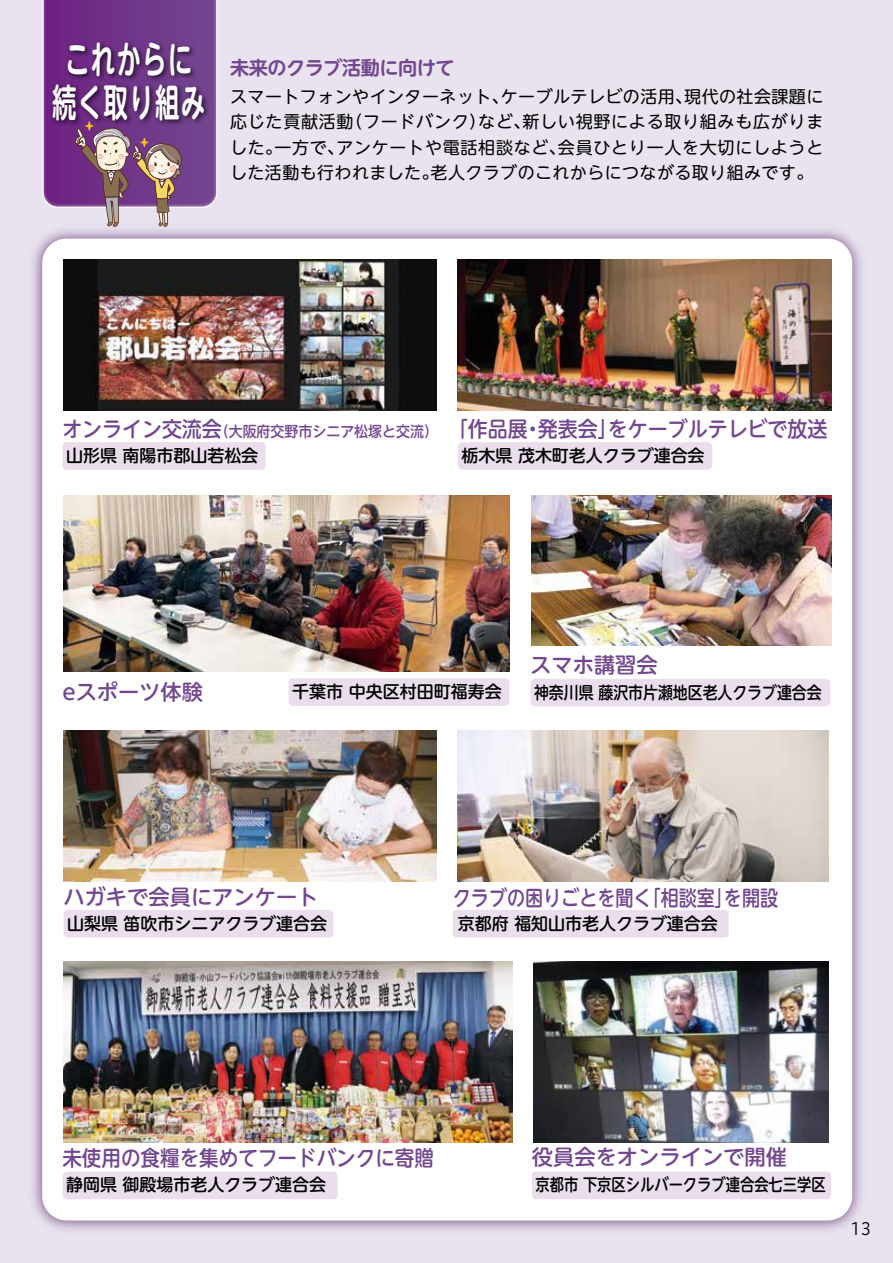
<style>
.page{position:relative;width:893px;height:1263px;background:#e9e3ef}
.page>*{position:absolute;margin:0;border:0;box-sizing:border-box;transform-origin:0 0}
.t1{font:700 38.25px/42.5px "UD Shin M Go Pr 6 N De";letter-spacing:.05em;color:#fff;text-align:center;scale:.64 1}
.t2{font:500 21.3px "UD Shin M Go Pr 6 N";color:#72478f}
.t3{font:500 21.3px "UD Shin M Go Pr 6 N";color:#72478f;scale:.94 1}
.t4{font:500 21.3px "UD Shin M Go Pr 6 N";color:#72478f;scale:.92 1}
.t5{font:500 21.3px "UD Shin M Go Pr 6 N";color:#72478f;scale:.85 1}
.t6{font:700 19.2px "UD Shin M Go Pr 6 N De";letter-spacing:-.025em;color:#72478f}
.t7{font:16.95px/25.5px "UD Shin M Go Pr 6 N";letter-spacing:.025em;color:#000;text-align:justify}
.t8{font:500 16.95px "UD Shin M Go Pr 6 N";letter-spacing:-.005em;color:#000}
.t9{font:500 16.95px "UD Shin M Go Pr 6 N";letter-spacing:-.005em;color:#000;scale:.84 1}
.t10{font:500 16.95px "UD Shin M Go Pr 6 N";letter-spacing:-.005em;color:#000;scale:.88 1}
.t11{font:16.95px "Hiragino UD Sans R Std W3";color:#000}
.t12{font:500 14.85px "UD Shin M Go Pr 6 N";letter-spacing:-.005em;color:#72478f;scale:.94 1}
.s1{font-size:21.3px}
</style>
<div class="page">
<img style="left:32px;top:229px;width:830px;height:1002px">
<div style="left:42px;top:239px;width:810px;height:981px;background:#fff;border-radius:24px"></div>
<svg style="left:43px;top:0;width:174px;height:227px;background:#7c4d89"></svg>
<div style="left:63px;top:442px;width:203px;height:28px;background:#eadeed;border-radius:4px"></div>
<div style="left:63px;top:1171px;width:275px;height:28px;background:#eadeed;border-radius:5px"></div>
<div style="left:530px;top:679px;width:300px;height:27px;background:#eadeed;border-radius:5px"></div>
<div style="left:458px;top:442px;width:254px;height:28px;background:#eadeed;border-radius:4px"></div>
<div style="left:64px;top:910px;width:269px;height:27px;background:#eadeed;border-radius:4px"></div>
<div style="left:532px;top:1171px;width:299px;height:28px;background:#eadeed;border-radius:4px"></div>
<div style="left:289px;top:678px;width:220px;height:28px;background:#eadeed;border-radius:4px"></div>
<div style="left:453px;top:910px;width:276px;height:27px;background:#eadeed;border-radius:4px"></div>
<img style="left:63px;top:260px;width:374px;height:150px">
<img style="left:458px;top:260px;width:373px;height:150px">
<img style="left:63px;top:495px;width:446px;height:177px">
<img style="left:532px;top:495px;width:299px;height:151px">
<img style="left:64px;top:731px;width:373px;height:150px">
<img style="left:458px;top:731px;width:370px;height:150px">
<img style="left:63px;top:961px;width:449px;height:182px">
<img style="left:533px;top:961px;width:295px;height:182px">
<h1 class="t1" style="left:52px;top:36px;width:241px">これからに続く取り組み</h1>
<p class="t6" style="left:230px;top:51px;width:226px">未来のクラブ活動に向けて</p>
<p class="t7" style="left:230px;top:83px;width:595px">スマートフォンやインターネット、ケーブルテレビの活用、現代の社会課題に応じた貢献活動（フードバンク）など、新しい視野による取り組みも広がりました。一方で、アンケートや電話相談など、会員ひとり一人を大切にしようとした活動も行われました。老人クラブのこれからにつながる取り組みです。</p>
<p class="t12" style="left:62px;top:419px;width:401px"><span class="s1">オンライン交流会</span>（大阪府交野市シニア松塚と交流）</p>
<p class="t8" style="left:66px;top:441px;width:194px">山形県 南陽市郡山若松会</p>
<p class="t3" style="left:448px;top:411px;width:405px">「作品展・発表会」をケーブルテレビで放送</p>
<p class="t8" style="left:462px;top:441px;width:245px">栃木県 茂木町老人クラブ連合会</p>
<p class="t2" style="left:62px;top:674px;width:142px">eスポーツ体験</p>
<p class="t8" style="left:292px;top:677px;width:211px">千葉市 中央区村田町福寿会</p>
<p class="t2" style="left:530px;top:647px;width:129px">スマホ講習会</p>
<p class="t10" style="left:534px;top:678px;width:328px">神奈川県 藤沢市片瀬地区老人クラブ連合会</p>
<p class="t2" style="left:63px;top:879px;width:257px">ハガキで会員にアンケート</p>
<p class="t8" style="left:67px;top:909px;width:262px">山梨県 笛吹市シニアクラブ連合会</p>
<p class="t5" style="left:453px;top:880px;width:384px">クラブの困りごとを聞く「相談室」を開設</p>
<p class="t8" style="left:458px;top:909px;width:262px">京都府 福知山市老人クラブ連合会</p>
<p class="t4" style="left:62px;top:1140px;width:405px">未使用の食糧を集めてフードバンクに寄贈</p>
<p class="t8" style="left:66px;top:1170px;width:262px">静岡県 御殿場市老人クラブ連合会</p>
<p class="t2" style="left:532px;top:1138px;width:257px">役員会をオンラインで開催</p>
<p class="t9" style="left:535px;top:1170px;width:347px">京都市 下京区シルバークラブ連合会七三学区</p>
<p class="t11" style="left:850px;top:1216px;width:22px">13</p>
</div>
